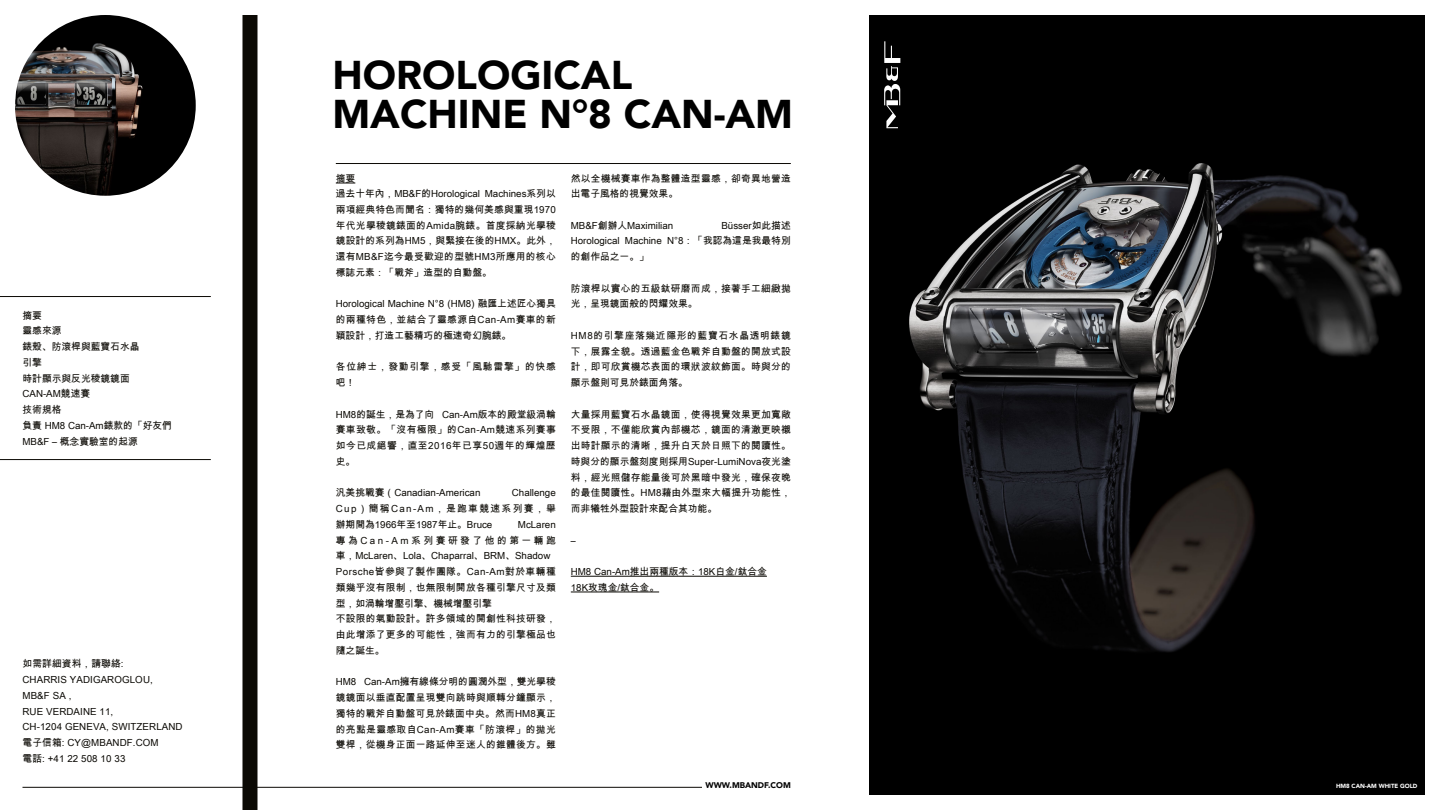
<style>
.page{position:relative;width:1440px;height:810px;background:#fff}
.page>*{position:absolute;margin:0;border:0;box-sizing:border-box;transform-origin:0 0}
.t1{font:900 40.12px/39.5px "Avenir";color:#000}
.t2{font:9.75px/15.8px "Arial Unicode MS";letter-spacing:.01em;color:#0b0904}
.t3{font:9.75px/15.8px "Arial Unicode MS";letter-spacing:.08em;color:#0b0904}
.t4{font:900 8.25px "Avenir";color:#000}
.t5{font:900 6px "Avenir";color:#fff}
</style>
<div class="page">
<hr style="left:22px;top:787px;width:680px;height:1px;background:#0b0904">
<hr style="left:336px;top:163px;width:455px;height:1px;background:#0b0904">
<img style="left:15px;top:15px;width:181px;height:181px;border-radius:90px">
<div style="left:242px;top:15px;width:15px;height:795px;background:#0b0904"></div>
<hr style="left:0;top:296px;width:211px;height:1px;background:#0b0904">
<hr style="left:0;top:459px;width:211px;height:1px;background:#0b0904">
<img style="left:869px;top:15px;width:556px;height:780px">
<svg style="left:884px;top:41px;width:16px;height:87px"></svg>
<svg style="left:336px;top:183px;width:19px;height:1px"></svg>
<hr style="left:571px;top:576px;width:196px;height:1px;background:#0b0904">
<hr style="left:571px;top:592px;width:88px;height:1px;background:#0b0904">
<p class="t2" style="left:22px;top:307px;width:151px">摘要<br>靈感來源<br>錶殼、防滾桿與藍寶石水晶<br>引擎<br>時計顯示與反光稜鏡鏡面<br>CAN-AM競速賽<br>技術規格<br>負責 HM8 Can-Am錶款的「好友們<br>MB&amp;F – 概念實驗室的起源</p>
<p class="t2" style="left:22px;top:656px;width:162px">如需詳細資料，請聯絡:<br>CHARRIS YADIGAROGLOU,<br>MB&amp;F SA ,<br>RUE VERDAINE 11,<br>CH-1204 GENEVA, SWITZERLAND電子信箱: CY@MBANDF.COM<br>電話: +41 22 508 10 33</p>
<h1 class="t1" style="left:332px;top:54px;width:462px">HOROLOGICAL<br>MACHINE N°8 CAN-AM</h1>
<p class="t2" style="left:336px;top:170px;width:222px">摘要<br>過去十年內，MB&amp;F的Horological Machines系列以兩項經典特色而聞名：獨特的幾何美感與重現1970年代光學稜鏡錶面的Amida腕錶。首度採納光學稜鏡設計的系列為HM5，與緊接在後的HMX。此外，還有MB&amp;F迄今最受歡迎的型號HM3所應用的核心標誌元素：「戰斧」造型的自動盤。</p>
<p class="t2" style="left:336px;top:296px;width:221px;text-align:justify">Horological Machine N°8 (HM8) 融匯上述匠心獨具的兩種特色，並結合了靈感源自Can-Am賽車的新穎設計，打造工藝精巧的極速奇幻腕錶。</p>
<p class="t3" style="left:336px;top:359px;width:221px">各位紳士，發動引擎，感受「風馳雷擎」的快感吧！</p>
<p class="t2" style="left:336px;top:406px;width:221px;text-align:justify">HM8的誕生，是為了向 Can-Am版本的殿堂級渦輪賽車致敬。「沒有極限」的Can-Am競速系列賽事如今已成絕響，直至2016年已享50週年的輝煌歷史。</p>
<p class="t2" style="left:336px;top:485px;width:146px">汎美挑戰賽（Canadian-American</p>
<p class="t2" style="left:336px;top:485px;width:221px;text-align:justify;text-indent:176px">Challenge Cup）簡稱Can-Am，是跑車競速系列賽，舉辦期間為1966年至1987年止。Bruce</p>
<p class="t2" style="left:336px;top:516px;width:222px;text-indent:182px">McLaren專為Can-Am系列賽研發了他的第一輛跑車，McLaren、Lola、Chaparral、BRM、Shadow<br>Porsche皆參與了製作團隊。Can-Am對於車輛種類幾乎沒有限制，也無限制開放各種引擎尺寸及類型，如渦輪增壓引擎、機械增壓引擎<br>不設限的氣動設計。許多領域的開創性科技研發，由此增添了更多的可能性，強而有力的引擎極品也隨之誕生。</p>
<p class="t2" style="left:336px;top:674px;width:222px;text-align:justify">HM8 Can-Am擁有線條分明的圓潤外型，雙光學稜鏡鏡面以垂直配置呈現雙向跳時與順轉分鐘顯示，獨特的戰斧自動盤可見於錶面中央。然而HM8真正的亮點是靈感取自Can-Am賽車「防滾桿」的拋光雙桿，從機身正面一路延伸至迷人的錐體後方。雖</p>
<p class="t2" style="left:571px;top:170px;width:222px">然以全機械賽車作為整體造型靈感，卻奇異地營造出電子風格的視覺效果。</p>
<p class="t2" style="left:571px;top:217px;width:104px">MB&amp;F創辦人Maximilian</p>
<p class="t2" style="left:571px;top:217px;width:221px;text-align:justify;text-indent:151px">Büsser如此描述Horological Machine N°8：「我認為這是我最特別的創作品之一。」</p>
<p class="t2" style="left:571px;top:280px;width:222px">防滾桿以實心的五級鈦研磨而成，接著手工細緻拋光，呈現鏡面般的閃耀效果。</p>
<p class="t2" style="left:571px;top:327px;width:222px;text-align:justify">HM8的引擎座落幾近隱形的藍寶石水晶透明錶鏡下，展露全貌。透過藍金色戰斧自動盤的開放式設計，即可欣賞機芯表面的環狀波紋飾面。時與分的顯示盤則可見於錶面角落。</p>
<p class="t2" style="left:571px;top:406px;width:222px;text-align:justify">大量採用藍寶石水晶鏡面，使得視覺效果更加寬敞不受限，不僅能欣賞內部機芯，鏡面的清澈更映襯出時計顯示的清晰，提升白天於日照下的閱讀性。時與分的顯示盤刻度則採用Super-LumiNova夜光塗料，經光照儲存能量後可於黑暗中發光，確保夜晚的最佳閱讀性。HM8藉由外型來大幅提升功能性，而非犧牲外型設計來配合其功能。</p>
<p class="t2" style="left:571px;top:532px;width:6px">–</p>
<p class="t2" style="left:571px;top:564px;width:198px">HM8 Can-Am推出兩種版本：18K白金/鈦合金<br>18K玫瑰金/鈦合金。</p>
<p class="t4" style="left:705px;top:778px;width:87px">WWW.MBANDF.COM</p>
<p class="t5" style="left:1336px;top:780px;width:83px">HM8 CAN-AM WHITE GOLD</p>
</div>
